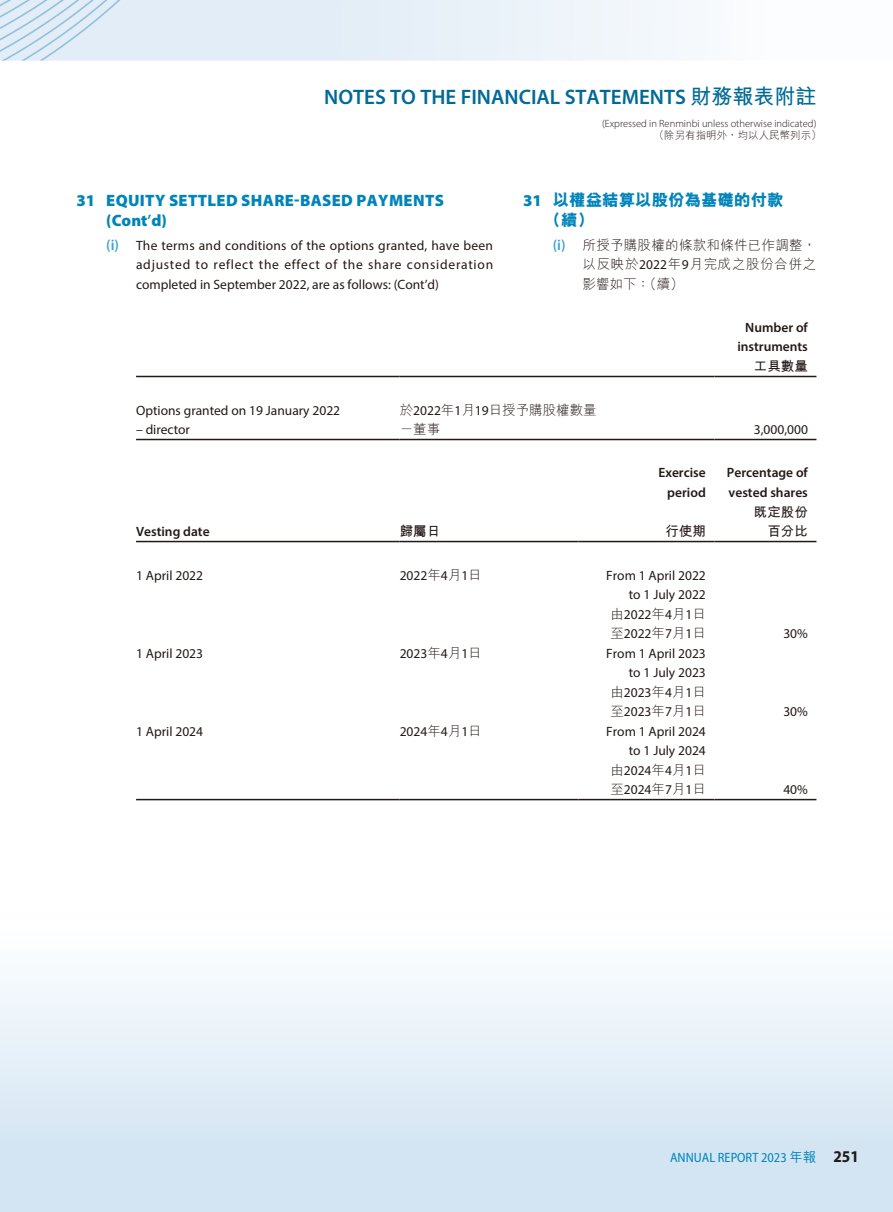
<style>
.page{position:relative;width:893px;height:1212px;background:#fff}
.page>*{position:absolute;margin:0;border:0;box-sizing:border-box;transform-origin:0 0}
.t1{font:600 21px "Myriad Pro";color:#006a96}
.t2{font:900 16.5px/19.5px "Myriad Pro";letter-spacing:.02em;color:#0084ba}
.t3{font:800 16.5px/19.5px "M Hei HK";color:#0084ba}
.t4{font:13.5px/19.5px "Myriad Pro";color:#231916;text-align:right}
.t5{font:600 13.5px/19.5px "Myriad Pro";color:#231916;text-align:center}
.t6{font:300 13.5px/19.6px "M Hei HK";letter-spacing:.02em;color:#231916;text-align:justify}
.t7{font:semi-condensed 13.5px "Myriad Pro";color:#0084ba}
.t8{font:300 13.5px "M Hei HK";color:#231916}
.t9{font:700 13.5px/19.5px "M Hei HK";color:#231916;text-align:right}
.t10{font:300 10.5px "Myriad Pro";color:#231916}
.t11{font:300 10.5px "M Hei HK";color:#231916}
.s1{font-family:"M Hei HK";font-weight:700}
.s2{font-weight:600}
.s3{font-weight:600;font-size:15px;color:#3da2cd}
.s4{font-family:"Myriad Pro";font-weight:900}
.s5{font-family:"Myriad Pro";font-weight:600;font-size:15px;color:#3da2cd}
.s6{font-family:"Myriad Pro";font-weight:400}
.s7{font-family:"M Hei HK";font-weight:300}
.s8{font-family:"M Hei HK";font-weight:500;font-stretch:normal}
.s9{font-weight:700;font-size:16.5px;color:#231916}
</style>
<div class="page">
<img style="left:0;top:0;width:817px;height:543px">
<div style="left:0;top:790px;width:893px;height:422px;background:linear-gradient(to bottom,#fff,#d1e4f2)"></div>
<hr style="left:136px;top:376px;width:264px;height:1px;background:#231916">
<hr style="left:400px;top:376px;width:314px;height:1px;background:#231916">
<hr style="left:714px;top:376px;width:102px;height:1px;background:#231916">
<hr style="left:136px;top:439px;width:264px;height:1px;background:#231916">
<hr style="left:400px;top:439px;width:314px;height:1px;background:#231916">
<hr style="left:714px;top:439px;width:102px;height:1px;background:#231916">
<hr style="left:136px;top:541px;width:264px;height:1px;background:#231916">
<hr style="left:400px;top:541px;width:178px;height:1px;background:#231916">
<hr style="left:578px;top:541px;width:136px;height:1px;background:#231916">
<hr style="left:714px;top:541px;width:102px;height:1px;background:#231916">
<hr style="left:136px;top:799px;width:264px;height:1px;background:#231916">
<hr style="left:400px;top:799px;width:178px;height:1px;background:#231916">
<hr style="left:578px;top:799px;width:136px;height:1px;background:#231916">
<hr style="left:714px;top:799px;width:102px;height:1px;background:#231916">
<h1 class="t1" style="left:324px;top:83px;width:494px">NOTES TO THE FINANCIAL STATEMENTS <span class="s1">財務報表附註</span></h1>
<p class="t10" style="left:602px;top:117px;width:216px">(Expressed in Renminbi unless otherwise indicated)</p>
<p class="t11" style="left:654px;top:129px;width:169px">（除另有指明外，均以人民幣列示）</p>
<p class="t2" style="left:106px;top:190px;width:339px;text-indent:-30px">31 EQUITY SETTLED SHARE-BASED PAYMENTS (Cont<span class="s2">’</span>d)</p>
<p class="t4" style="left:136px;top:235px;width:359px;text-align:justify;text-indent:-30px"><span class="s3">(i)</span> The terms and conditions of the options granted, have been adjusted to reflect the effect of the share consideration completed in September 2022, are as follows: (Cont’d)</p>
<p class="t3" style="left:545px;top:190px;width:241px;text-indent:-22px"><span class="s4">31</span> 以權益結算以股份為基礎的付款（續）</p>
<p class="t6" style="left:583px;top:235px;width:235px;text-indent:-30px"><span class="s5">(i)</span> 所授予購股權的條款和條件已作調整，以反映於<span class="s6">2022</span>年<span class="s6">9</span>月完成之股份合併之影響如下：（續）</p>
<p class="t5" style="left:737px;top:317px;width:72px">Number of instruments</p>
<p class="t9" style="left:754px;top:355px;width:55px">工具數量</p>
<p class="t4" style="left:136px;top:400px;width:206px">Options granted on 19 January 2022</p>
<p class="t8" style="left:400px;top:403px;width:198px">於<span class="s6">2022</span>年<span class="s6">1</span>月<span class="s6">19</span>日授予購股權數量</p>
<p class="t4" style="left:136px;top:419px;width:55px">– director</p>
<p class="t6" style="left:400px;top:419px;width:42px">－董事</p>
<p class="t4" style="left:754px;top:419px;width:56px">3,000,000</p>
<p class="t5" style="left:658px;top:462px;width:49px;text-align:right">Exercise period</p>
<p class="t5" style="left:727px;top:462px;width:83px;text-align:left">Percentage of vested shares</p>
<p class="t5" style="left:136px;top:521px;width:75px">Vesting date</p>
<p class="t9" style="left:400px;top:520px;width:42px">歸屬日</p>
<p class="t9" style="left:665px;top:520px;width:42px">行使期</p>
<p class="t9" style="left:754px;top:501px;width:55px">既定股份百分比</p>
<p class="t4" style="left:136px;top:565px;width:69px">1 April 2022</p>
<p class="t4" style="left:400px;top:565px;width:84px">2022<span class="s7">年</span>4<span class="s7">月</span>1<span class="s7">日</span></p>
<p class="t4" style="left:606px;top:565px;width:101px">From 1 April 2022 to 1 July 2022<span class="s7">由</span>2022<span class="s7">年</span>4<span class="s7">月</span>1<span class="s7">日至</span>2022<span class="s7">年</span>7<span class="s7">月</span>1<span class="s7">日</span></p>
<p class="t4" style="left:136px;top:643px;width:69px">1 April 2023</p>
<p class="t4" style="left:400px;top:643px;width:84px">2023<span class="s7">年</span>4<span class="s7">月</span>1<span class="s7">日</span></p>
<p class="t4" style="left:606px;top:643px;width:101px">From 1 April 2023 to 1 July 2023<span class="s7">由</span>2023<span class="s7">年</span>4<span class="s7">月</span>1<span class="s7">日至</span>2023<span class="s7">年</span>7<span class="s7">月</span>1<span class="s7">日</span></p>
<p class="t4" style="left:136px;top:721px;width:69px">1 April 2024</p>
<p class="t4" style="left:400px;top:721px;width:84px">2024<span class="s7">年</span>4<span class="s7">月</span>1<span class="s7">日</span></p>
<p class="t4" style="left:606px;top:721px;width:101px">From 1 April 2024 to 1 July 2024<span class="s7">由</span>2024<span class="s7">年</span>4<span class="s7">月</span>1<span class="s7">日至</span>2024<span class="s7">年</span>7<span class="s7">月</span>1<span class="s7">日</span></p>
<p class="t4" style="left:783px;top:623px;width:26px">30%</p>
<p class="t4" style="left:783px;top:701px;width:26px">30%</p>
<p class="t4" style="left:783px;top:779px;width:26px">40%</p>
<p class="t7" style="left:670px;top:1149px;width:190px">ANNUAL REPORT 2023 <span class="s8">年報</span> <span class="s9">251</span></p>
</div>
